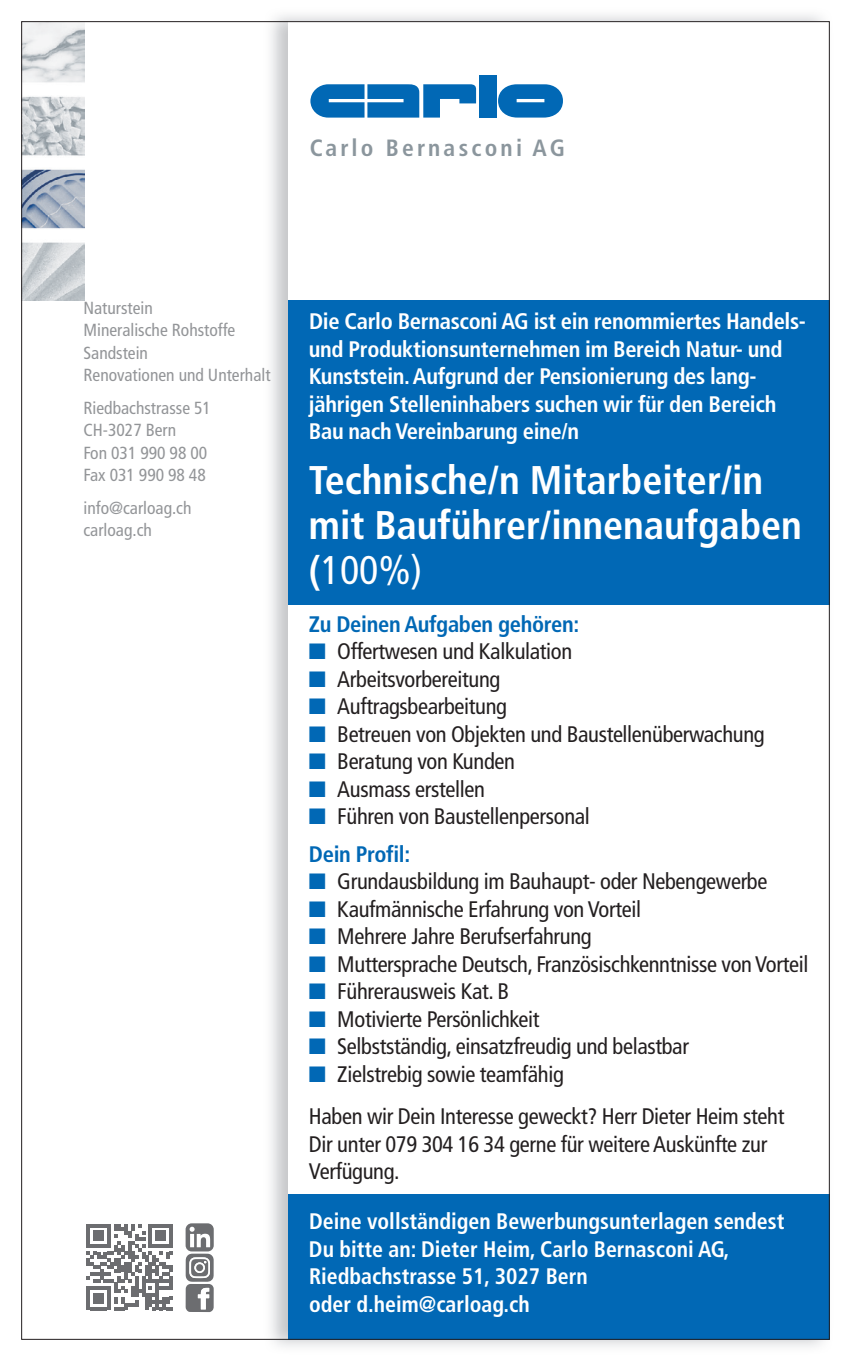
<style>
.page{position:relative;width:851px;height:1361px;background:#fff}
.page>*{position:absolute;margin:0;border:0;box-sizing:border-box;transform-origin:0 0}
.t1{font:700 condensed 40px/45px "Frutiger";color:#fff}
.t2{font:700 condensed 23.5px "Frutiger";letter-spacing:.14em;color:#8b969d}
.t3{font:condensed 22.5px/37.5px "Frutiger";letter-spacing:-.015em;color:#231f20}
.t4{font:700 condensed 22.5px/27.5px "Frutiger";letter-spacing:-.015em;color:#fff}
.t5{font:700 condensed 22.5px "Frutiger";letter-spacing:-.015em;color:#0168b5}
.t6{font:condensed 17.5px/22.5px "Frutiger";color:#939598}
.s1{font-weight:400}
.s2{color:#0168b5}
.s3{font-weight:700;color:#0168b5}
</style>
<div class="page">
<img style="left:263px;top:15px;width:567px;height:1332px">
<div style="left:288px;top:21px;width:541px;height:1318px;background:#fff"></div>
<div style="left:288px;top:300px;width:541px;height:304px;background:#0168b5"></div>
<div style="left:288px;top:1194px;width:541px;height:145px;background:#0168b5"></div>
<div style="left:478px;top:75px;width:18px;height:43px;background:#0168b5"></div>
<svg style="left:310px;top:84px;width:166px;height:34px"></svg>
<svg style="left:498px;top:84px;width:65px;height:34px;background:#2e83c2"></svg>
<img style="left:23px;top:23px;width:61px;height:277px">
<svg style="left:185px;top:1253px;width:29px;height:59px"></svg>
<div style="left:185px;top:1223px;width:29px;height:28px;background:#6c6d70;border-radius:6px"></div>
<svg style="left:189px;top:1226px;width:21px;height:21px"></svg>
<svg style="left:86px;top:1224px;width:87px;height:86px"></svg>
<p class="t2" style="left:309px;top:134px;width:257px">Carlo Bernasconi AG</p>
<p class="t6" style="left:83px;top:296px;width:188px">Naturstein<br>Mineralische Rohstoffe<br>Sandstein<br>Renovationen und Unterhalt</p>
<p class="t6" style="left:83px;top:396px;width:129px">Riedbachstrasse 51<br>CH-3027 Bern<br>Fon 031 990 98 00<br>Fax 031 990 98 48</p>
<p class="t6" style="left:83px;top:496px;width:109px">info@carloag.ch carloag.ch</p>
<p class="t4" style="left:309px;top:308px;width:498px">Die Carlo Bernasconi AG ist ein renommiertes Handels&shy;und Produktionsunternehmen im Bereich Natur- und Kunststein. Aufgrund der Pensionierung des lang&shy;jährigen Stelleninhabers suchen wir für den Bereich Bau nach Vereinbarung eine/n</p>
<h1 class="t1" style="left:309px;top:458px;width:494px">Technische/n Mitarbeiter/in mit Bauführer/innenaufgaben (<span class="s1">100%)</span></h1>
<p class="t5" style="left:309px;top:611px;width:272px">Zu Deinen Aufgaben gehören:</p>
<p class="t3" style="left:309px;top:633px;width:265px"><span class="s2">■</span> Offertwesen und Kalkulation</p>
<p class="t3" style="left:309px;top:660px;width:193px"><span class="s2">■</span> Arbeitsvorbereitung</p>
<p class="t3" style="left:309px;top:688px;width:200px"><span class="s2">■</span> Auftragsbearbeitung</p>
<p class="t3" style="left:309px;top:715px;width:457px"><span class="s2">■</span> Betreuen von Objekten und Baustellenüberwachung</p>
<p class="t3" style="left:309px;top:743px;width:207px"><span class="s2">■</span> Beratung von Kunden</p>
<p class="t3" style="left:309px;top:770px;width:177px"><span class="s2">■</span> Ausmass erstellen</p>
<p class="t3" style="left:309px;top:798px;width:282px"><span class="s2">■</span> Führen von Baustellenpersonal<br><span class="s3">Dein Profil:</span></p>
<p class="t3" style="left:309px;top:863px;width:460px"><span class="s2">■</span> Grundausbildung im Bauhaupt- oder Nebengewerbe</p>
<p class="t3" style="left:309px;top:890px;width:333px"><span class="s2">■</span> Kaufmännische Erfahrung von Vorteil</p>
<p class="t3" style="left:309px;top:918px;width:284px"><span class="s2">■</span> Mehrere Jahre Berufserfahrung</p>
<p class="t3" style="left:309px;top:945px;width:501px"><span class="s2">■</span> Muttersprache Deutsch, Französischkenntnisse von Vorteil</p>
<p class="t3" style="left:309px;top:973px;width:202px"><span class="s2">■</span> Führerausweis Kat. B</p>
<p class="t3" style="left:309px;top:1000px;width:232px"><span class="s2">■</span> Motivierte Persönlichkeit</p>
<p class="t3" style="left:309px;top:1028px;width:381px"><span class="s2">■</span> Selbstständig, einsatzfreudig und belastbar</p>
<p class="t3" style="left:309px;top:1053px;width:477px;line-height:42.5px"><span class="s2">■</span> Zielstrebig sowie teamfähig<br>Haben wir Dein Interesse geweckt? Herr Dieter Heim steht</p>
<p class="t3" style="left:309px;top:1130px;width:460px;line-height:27.5px">Dir unter 079 304 16 34 gerne für weitere Auskünfte zur<br>Verfügung.</p>
<p class="t4" style="left:309px;top:1208px;width:477px">Deine vollständigen Bewerbungsunterlagen sendest Du bitte an: Dieter Heim, Carlo Bernasconi AG, Riedbachstrasse 51, 3027 Bern<br>oder d.heim@carloag.ch</p>
</div>
